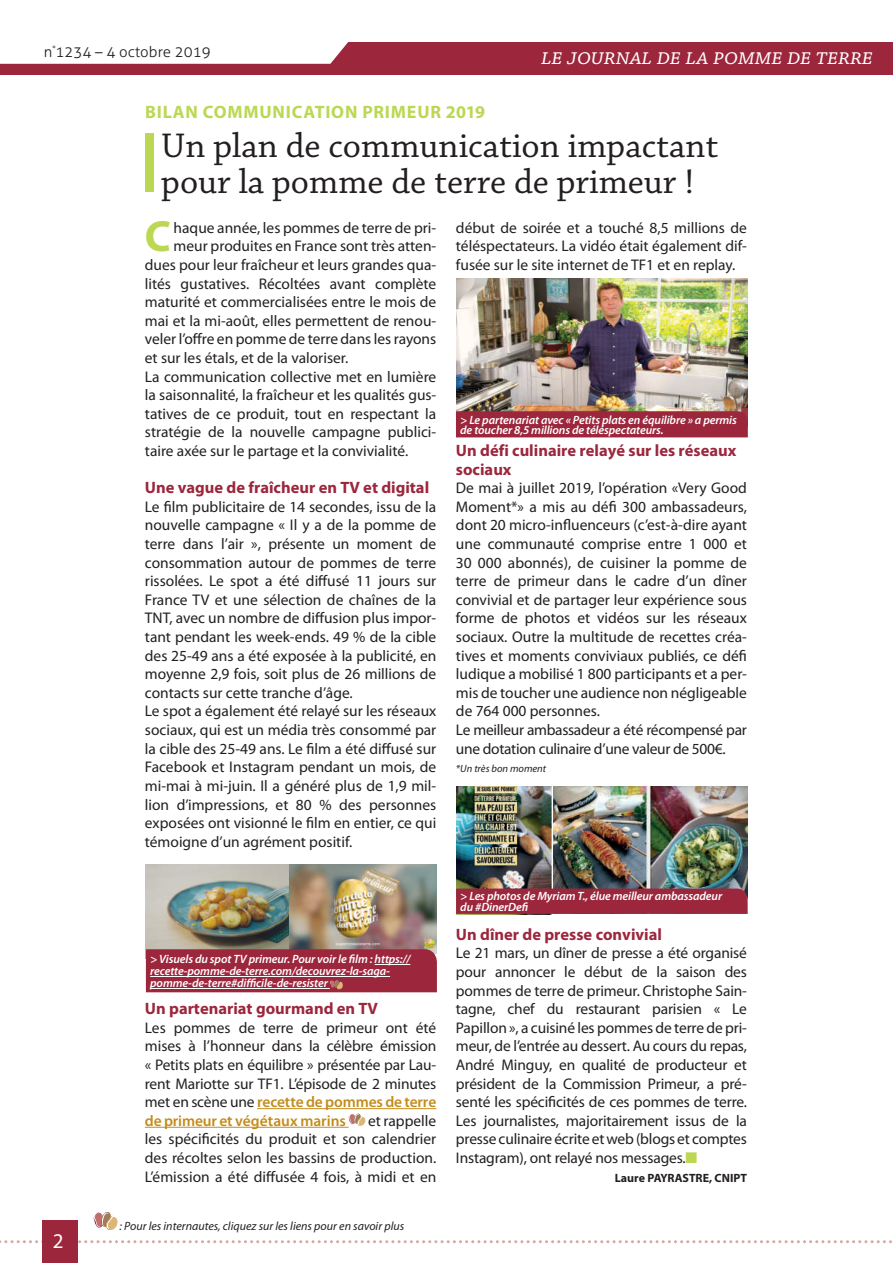
<style>
.page{position:relative;width:893px;height:1263px;background:#fff}
.page>*{position:absolute;margin:0;border:0;box-sizing:border-box;transform-origin:0 0}
.t1{font:700 43.95px "Myriad Pro";color:#bcd752}
.t2{font:36px/36px "Chaparral Pro";color:#231f20}
.t3{font:italic 23.55px "Chaparral Pro";color:#fff}
.t4{font:21px "Myriad Pro";color:#fff}
.t5{font:700 18px "Myriad Pro";letter-spacing:.045em;color:#bcd752}
.t6{font:700 16.5px/18.6px "Myriad Pro";color:#9c273d}
.t7{font:15.45px/18.6px "Myriad Pro";color:#231f20;text-align:justify}
.t8{font:300 15px "Aller";color:#231f20}
.t9{font:italic 600 12px/10.5px "Myriad Pro";letter-spacing:-.01em;color:#fff}
.t10{font:italic 12px "Myriad Pro";color:#231f20}
.t11{font:700 12px "Myriad Pro";color:#231f20}
.t12{font:italic 10.5px "Myriad Pro";color:#231f20}
.s1{font-weight:600;color:#c38c1a}
.s2{color:#bcd752}
</style>
<div class="page">
<svg style="left:0;top:1240px;width:892px;height:3px"></svg>
<div style="left:43px;top:1220px;width:35px;height:43px;background:#9c273d"></div>
<div style="left:0;top:42px;width:893px;height:33px;background:#9c273d"></div>
<svg style="left:0;top:42px;width:348px;height:22px;background:#fbf7f8"></svg>
<svg style="left:94px;top:1212px;width:24px;height:18px"></svg>
<div style="left:145px;top:134px;width:8px;height:58px;background:#bcd752"></div>
<hr style="left:257px;top:1108px;width:179px;height:1px;background:#c38c1a">
<hr style="left:145px;top:1127px;width:204px;height:1px;background:#c38c1a">
<svg style="left:349px;top:1113px;width:17px;height:13px"></svg>
<img style="left:456px;top:279px;width:292px;height:132px">
<div style="left:456px;top:411px;width:292px;height:26px;background:#9c273d"></div>
<img style="left:146px;top:864px;width:144px;height:85px">
<img style="left:290px;top:864px;width:147px;height:85px">
<div style="left:146px;top:949px;width:291px;height:43px;background:#9c273d"></div>
<img style="left:456px;top:787px;width:95px;height:101px">
<img style="left:554px;top:787px;width:193px;height:101px">
<svg style="left:456px;top:888px;width:291px;height:26px;background:#9a293e"></svg>
<p class="t8" style="left:44px;top:43px;width:168px">n<sup>°</sup>1234 – 4 octobre 2019</p>
<p class="t5" style="left:145px;top:101px;width:342px">BILAN COMMUNICATION PRIMEUR 2019</p>
<h3 class="t3" style="left:541px;top:43px;width:333px">le journal de la pomme de terre</h3>
<h2 class="t2" style="left:161px;top:129px;width:559px">Un plan de communication impactant pour la pomme de terre de primeur !</h2>
<h3 class="t4" style="left:53px;top:1228px;width:12px">2</h3>
<h1 class="t1" style="left:145px;top:208px;width:28px">C</h1>
<p class="t7" style="left:174px;top:218px;width:264px">haque année, les pommes de terre de pri-</p>
<p class="t7" style="left:174px;top:237px;width:264px">meur produites en France sont très atten-</p>
<p class="t7" style="left:145px;top:255px;width:293px">dues pour leur fraîcheur et leurs grandes qua-</p>
<p class="t7" style="left:145px;top:274px;width:293px">lités gustatives. Récoltées avant complète</p>
<p class="t7" style="left:145px;top:292px;width:293px">maturité et commercialisées entre le mois de</p>
<p class="t7" style="left:145px;top:311px;width:293px">mai et la mi-août, elles permettent de renou-</p>
<p class="t7" style="left:145px;top:330px;width:293px">veler l’offre en pomme de terre dans les rayons</p>
<p class="t7" style="left:145px;top:348px;width:205px">et sur les étals, et de la valoriser.</p>
<p class="t7" style="left:145px;top:367px;width:293px">La communication collective met en lumière</p>
<p class="t7" style="left:145px;top:385px;width:293px">la saisonnalité, la fraîcheur et les qualités gus-</p>
<p class="t7" style="left:145px;top:404px;width:293px">tatives de ce produit, tout en respectant la</p>
<p class="t7" style="left:145px;top:423px;width:293px">stratégie de la nouvelle campagne publici-</p>
<p class="t7" style="left:145px;top:441px;width:265px">taire axée sur le partage et la convivialité.</p>
<p class="t6" style="left:145px;top:478px;width:286px">Une vague de fraîcheur en TV et digital</p>
<p class="t7" style="left:145px;top:497px;width:293px;text-align:left">Le film publicitaire de 14 secondes, issu de la nouvelle campagne « Il y a de la pomme de terre dans l’air », présente un moment de consommation autour de pommes de terre rissolées. Le spot a été diffusé 11 jours sur France TV et une sélection de chaînes de la TNT, avec un nombre de diffusion plus impor&shy;tant pendant les week-ends. 49 % de la cible des 25-49 ans a été exposée à la publicité, en moyenne 2,9 fois, soit plus de 26 millions de contacts sur cette tranche d’âge.<br>Le spot a également été relayé sur les réseaux sociaux, qui est un média très consommé par la cible des 25-49 ans. Le film a été diffusé sur Facebook et Instagram pendant un mois, de mi-mai à mi-juin. Il a généré plus de 1,9 mil&shy;lion d’impressions, et 80 % des personnes exposées ont visionné le film en entier, ce qui témoigne d’un agrément positif.</p>
<p class="t9" style="left:150px;top:953px;width:262px;line-height:12px">&gt; Visuels du spot TV primeur. Pour voir le film : https:// recette-pomme-de-terre.com/decouvrez-la-saga&shy;pomme-de-terre#difficile-de-resister</p>
<p class="t6" style="left:145px;top:999px;width:235px">Un partenariat gourmand en TV</p>
<p class="t7" style="left:145px;top:1018px;width:293px">Les pommes de terre de primeur ont été mises à l’honneur dans la célèbre émission « Petits plats en équilibre » présentée par Lau&shy;rent Mariotte sur TF1. L’épisode de 2 minutes met en scène une <span class="s1">recette de pommes de terre de primeur et végétaux marins</span></p>
<p class="t7" style="left:145px;top:1111px;width:293px;text-indent:223px">et rappelle les spécificités du produit et son calendrier des récoltes selon les bassins de production.<br>L’émission a été diffusée 4 fois, à midi et en</p>
<p class="t10" style="left:120px;top:1218px;width:286px">: Pour les internautes, cliquez sur les liens pour en savoir plus</p>
<p class="t7" style="left:456px;top:218px;width:293px">début de soirée et a touché 8,5 millions de téléspectateurs. La vidéo était également dif&shy;fusée sur le site internet de TF1 et en replay.</p>
<p class="t9" style="left:460px;top:414px;width:278px">&gt; Le partenariat avec « Petits plats en équilibre » a permis de toucher 8,5 millions de téléspectateurs.</p>
<p class="t6" style="left:456px;top:441px;width:282px">Un défi culinaire relayé sur les réseaux sociaux</p>
<p class="t7" style="left:456px;top:478px;width:293px;text-align:left">De mai à juillet 2019, l’opération «Very Good Moment*» a mis au défi 300 ambassadeurs, dont 20 micro-influenceurs (c’est-à-dire ayant une communauté comprise entre 1 000 et 30 000 abonnés), de cuisiner la pomme de terre de primeur dans le cadre d’un dîner convivial et de partager leur expérience sous forme de photos et vidéos sur les réseaux sociaux. Outre la multitude de recettes créa&shy;tives et moments conviviaux publiés, ce défi ludique a mobilisé 1 800 participants et a per&shy;mis de toucher une audience non négligeable de 764 000 personnes.<br>Le meilleur ambassadeur a été récompensé par une dotation culinaire d’une valeur de 500€.</p>
<p class="t12" style="left:456px;top:762px;width:92px">*Un très bon moment</p>
<p class="t9" style="left:460px;top:891px;width:263px">&gt; Les photos de Myriam T., élue meilleur ambassadeur du #DinerDefi</p>
<p class="t6" style="left:456px;top:924px;width:208px">Un dîner de presse convivial</p>
<p class="t7" style="left:456px;top:943px;width:293px">Le 21 mars, un dîner de presse a été organisé pour annoncer le début de la saison des pommes de terre de primeur. Christophe Sain&shy;tagne, chef du restaurant parisien « Le Papillon », a cuisiné les pommes de terre de pri&shy;meur, de l’entrée au dessert. Au cours du repas, André Minguy, en qualité de producteur et président de la Commission Primeur, a pré&shy;senté les spécificités de ces pommes de terre.<br>Les journalistes, majoritairement issus de la presse culinaire écrite et web (blogs et comptes Instagram), ont relayé nos messages.<span class="s2">■</span></p>
<p class="t11" style="left:615px;top:1170px;width:134px">Laure PAYRASTRE, CNIPT</p>
</div>
